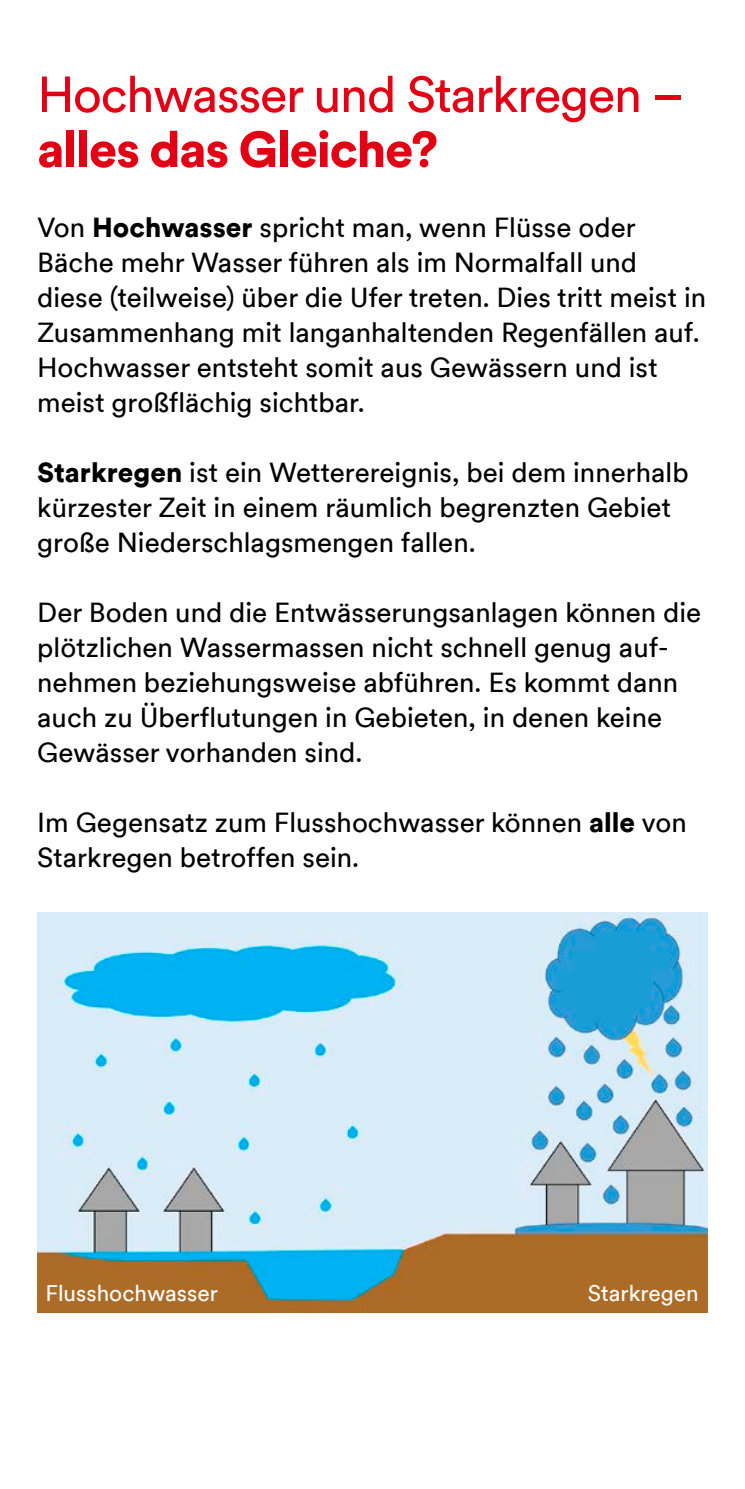
<style>
.page{position:relative;width:745px;height:1489px;background:#fff}
.page>*{position:absolute;margin:0;border:0;box-sizing:border-box;transform-origin:0 0}
.t1{font:50px "Duesseldorf Circular TT";letter-spacing:-.025em;color:#e30014}
.t2{font:900 50px "Duesseldorf Circular TT";letter-spacing:-.025em;color:#e30014}
.t3{font:27.5px/35px "Duesseldorf Circular TT";color:#000}
.t4{font:22.5px "Duesseldorf Circular TT";color:#fff}
.s1{font-weight:900}
</style>
<div class="page">
<img style="left:37px;top:912px;width:670px;height:400px">
<h1 class="t1" style="left:37px;top:61px;width:648px">Hochwasser und Starkregen –</h1>
<h1 class="t2" style="left:37px;top:114px;width:402px">alles das Gleiche?</h1>
<p class="t3" style="left:37px;top:209px;width:670px">Von <span class="s1">Hochwasser</span> spricht man, wenn Flüsse oder Bäche mehr Wasser führen als im Normalfall und diese (teilweise) über die Ufer treten. Dies tritt meist in Zusammenhang mit langanhaltenden Regenfällen auf.<br>Hochwasser entsteht somit aus Gewässern und ist meist großflächig sichtbar.</p>
<p class="t3" style="left:37px;top:454px;width:652px"><span class="s1">Starkregen</span> ist ein Wetterereignis, bei dem innerhalb kürzester Zeit in einem räumlich begrenzten Gebiet große Niederschlagsmengen fallen.</p>
<p class="t3" style="left:37px;top:594px;width:665px">Der Boden und die Entwässerungsanlagen können die plötzlichen Wassermassen nicht schnell genug auf&shy;nehmen beziehungsweise abführen. Es kommt dann auch zu Überflutungen in Gebieten, in denen keine Gewässer vorhanden sind.</p>
<p class="t3" style="left:37px;top:804px;width:650px">Im Gegensatz zum Flusshochwasser können <span class="s1">alle</span> von<br>Starkregen betroffen sein.</p>
<p class="t4" style="left:45px;top:1277px;width:174px">Flusshochwasser</p>
<p class="t4" style="left:587px;top:1277px;width:112px">Starkregen</p>
</div>
